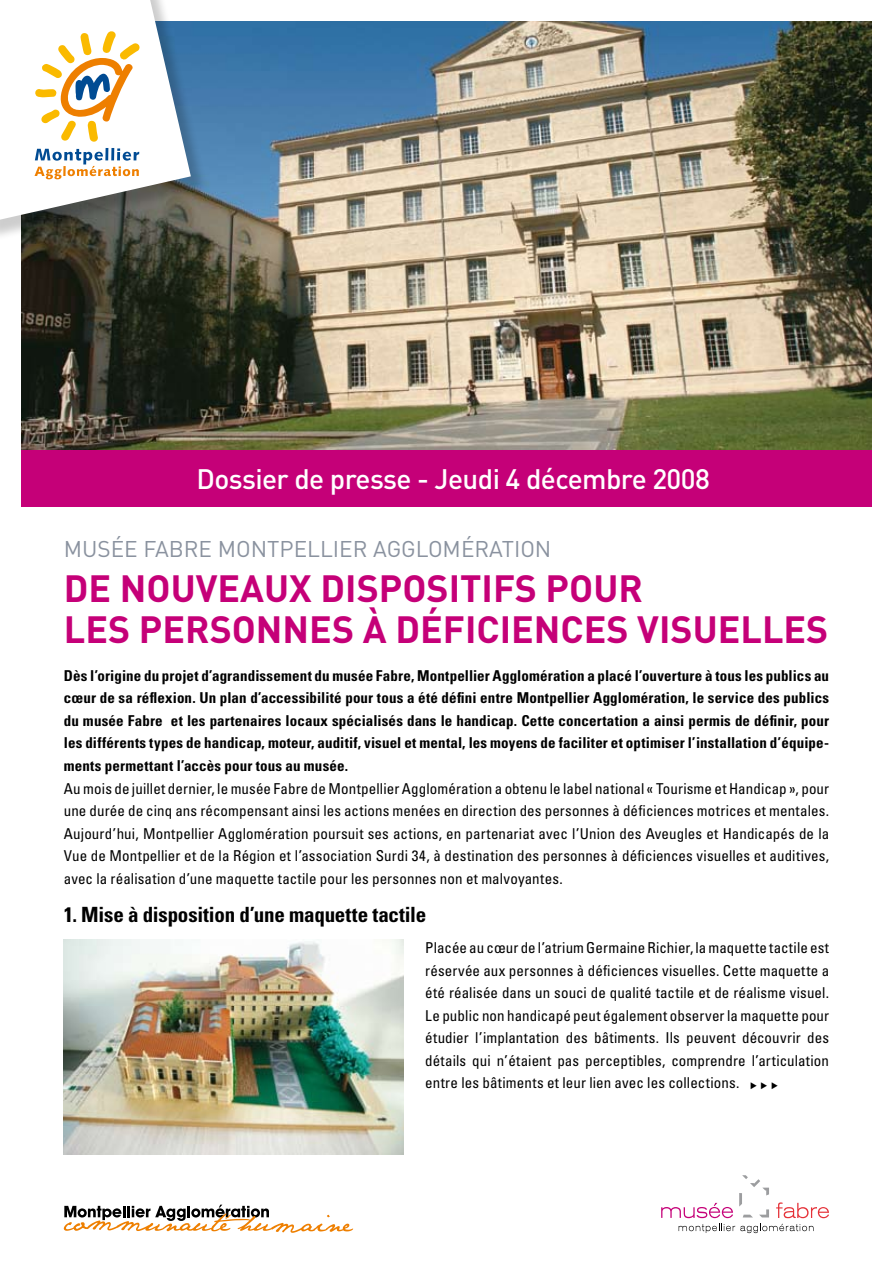
<style>
.page{position:relative;width:893px;height:1263px;background:#fff}
.page>*{position:absolute;margin:0;border:0;box-sizing:border-box;transform-origin:0 0}
.t1{font:700 37.5px/40.5px "DIN";color:#c50078}
.t2{font:500 27.9px "DIN";letter-spacing:-.02em;color:#fff}
.t3{font:22.5px "DIN";color:#8a929f}
.t4{font:700 condensed 21px "Univers";letter-spacing:-.01em;color:#000}
.t5{font:condensed 15px/22.5px "Univers";letter-spacing:.01em;color:#000;text-align:justify}
.t6{font:700 condensed 15px/22.5px "Univers";letter-spacing:.01em;color:#000;text-align:justify}
</style>
<div class="page">
<img style="left:21px;top:21px;width:851px;height:430px">
<div style="left:0;top:0;width:208px;height:240px;background:#000;opacity:.2"></div>
<svg style="left:0;top:0;width:191px;height:220px"></svg>
<div style="left:21px;top:451px;width:851px;height:56px;background:#c50078"></div>
<img style="left:64px;top:939px;width:340px;height:215px">
<svg style="left:64px;top:1204px;width:289px;height:29px"></svg>
<svg style="left:739px;top:1175px;width:30px;height:42px"></svg>
<svg style="left:776px;top:1202px;width:53px;height:16px"></svg>
<svg style="left:679px;top:1224px;width:134px;height:9px"></svg>
<svg style="left:661px;top:1203px;width:72px;height:15px"></svg>
<h2 class="t2" style="left:196px;top:461px;width:515px">Dossier de presse - Jeudi 4 décembre 2008</h2>
<h3 class="t3" style="left:64px;top:534px;width:489px">MUSÉE FABRE MONTPELLIER AGGLOMÉRATION</h3>
<h1 class="t1" style="left:64px;top:567px;width:766px">DE NOUVEAUX DISPOSITIFS POUR<br>LES PERSONNES À DÉFICIENCES VISUELLES</h1>
<p class="t6" style="left:64px;top:664px;width:767px">Dès l’origine du projet d’agrandissement du musée Fabre, Montpellier Agglomération a placé l’ouverture à tous les publics au cœur de sa réflexion. Un plan d’accessibilité pour tous a été défini entre Montpellier Agglomération, le service des publics du musée Fabre et les partenaires locaux spécialisés dans le handicap. Cette concertation a ainsi permis de définir, pour les différents types de handicap, moteur, auditif, visuel et mental, les moyens de faciliter et optimiser l’installation d’équipe&shy;ments permettant l’accès pour tous au musée.</p>
<p class="t5" style="left:64px;top:777px;width:767px">Au mois de juillet dernier, le musée Fabre de Montpellier Agglomération a obtenu le label national « Tourisme et Handicap », pour une durée de cinq ans récompensant ainsi les actions menées en direction des personnes à déficiences motrices et mentales.<br>Aujourd’hui, Montpellier Agglomération poursuit ses actions, en partenariat avec l’Union des Aveugles et Handicapés de la Vue de Montpellier et de la Région et l’association Surdi 34, à destination des personnes à déficiences visuelles et auditives, avec la réalisation d’une maquette tactile pour les personnes non et malvoyantes.</p>
<h3 class="t4" style="left:64px;top:902px;width:364px">1. Mise à disposition d’une maquette tactile</h3>
<p class="t5" style="left:425px;top:936px;width:405px">Placée au cœur de l’atrium Germaine Richier, la maquette tactile est réservée aux personnes à déficiences visuelles. Cette maquette a été réalisée dans un souci de qualité tactile et de réalisme visuel.<br>Le public non handicapé peut également observer la maquette pour étudier l’implantation des bâtiments. Ils peuvent découvrir des détails qui n’étaient pas perceptibles, comprendre l’articulation entre les bâtiments et leur lien avec les collections.</p>
</div>
